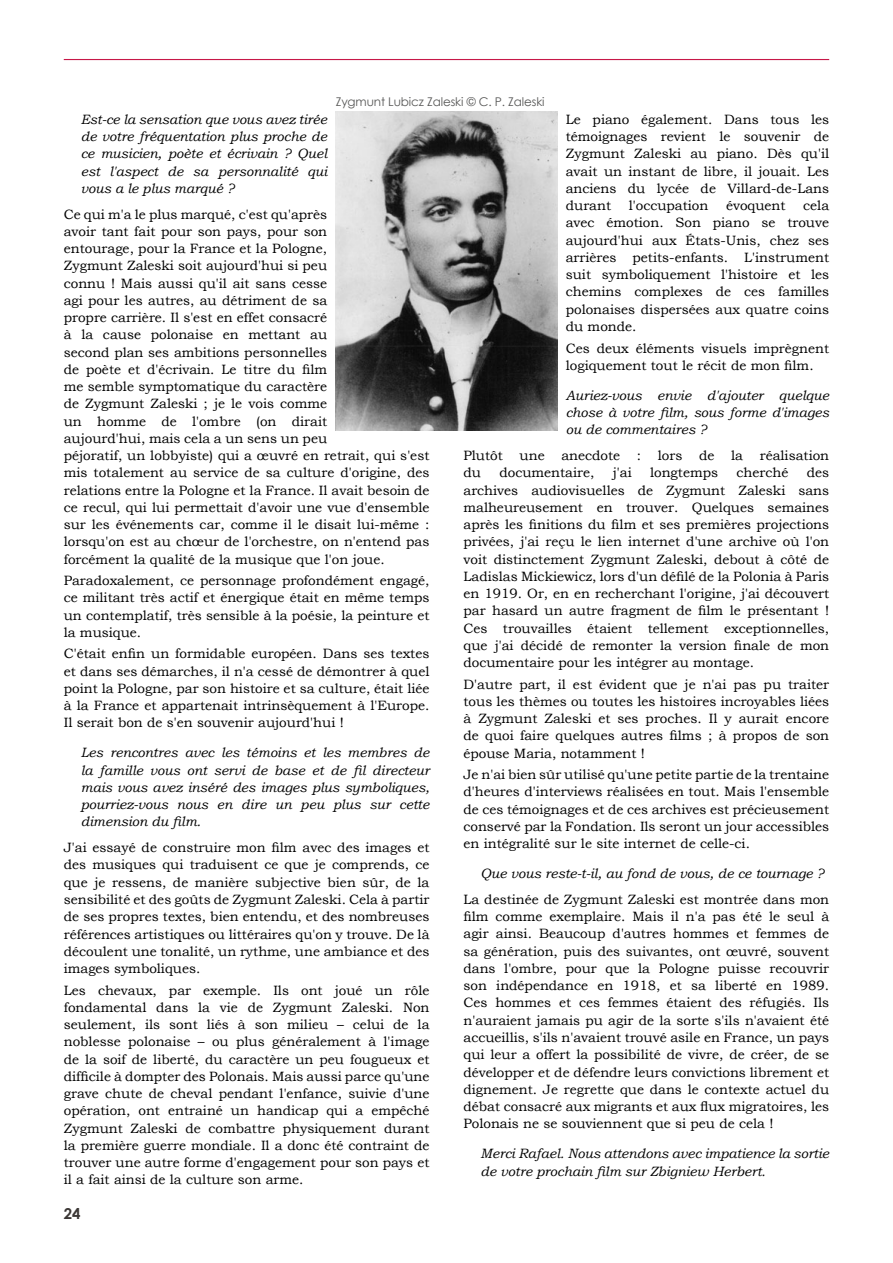
<style>
.page{position:relative;width:893px;height:1263px;background:#fff}
.page>*{position:absolute;margin:0;border:0;box-sizing:border-box;transform-origin:0 0}
.t1{font:700 15px "Century Gothic";color:#3b3735}
.t2{font:13.5px/17.2px "Bookman Old Style";color:#000;text-align:justify}
.t3{font:italic 13.5px/17.2px "Bookman Old Style";color:#000;text-align:justify}
.t4{font:12px "Century Gothic";letter-spacing:-.01em;color:#575756}
</style>
<div class="page">
<hr style="left:64px;top:59px;width:765px;height:1px;background:#c71748">
<img style="left:336px;top:112px;width:221px;height:319px">
<p class="t4" style="left:336px;top:94px;width:210px">Zygmunt Lubicz Zaleski © C. P. Zaleski</p>
<p class="t3" style="left:81px;top:110px;width:248px">Est-ce la sensation que vous avez tirée de votre fréquentation plus proche de ce musicien, poète et écrivain ? Quel est l'aspect de sa personnalité qui vous a le plus marqué ?</p>
<p class="t2" style="left:64px;top:205px;width:367px;text-align:left">Ce qui m'a le plus marqué, c'est qu'après<br>avoir tant fait pour son pays, pour son<br>entourage, pour la France et la Pologne,<br>Zygmunt Zaleski soit aujourd'hui si peu<br>connu ! Mais aussi qu'il ait sans cesse<br>agi pour les autres, au détriment de sa<br>propre carrière. Il s'est en effet consacré<br>à la cause polonaise en mettant au<br>second plan ses ambitions personnelles<br>de poète et d'écrivain. Le titre du film<br>me semble symptomatique du caractère<br>de Zygmunt Zaleski ; je le vois comme<br>un homme de l'ombre (on dirait<br>aujourd'hui, mais cela a un sens un peu<br>péjoratif, un lobbyiste) qui a œuvré en retrait, qui s'est mis totalement au service de sa culture d'origine, des relations entre la Pologne et la France. Il avait besoin de ce recul, qui lui permettait d'avoir une vue d'ensemble sur les événements car, comme il le disait lui-même : lorsqu'on est au chœur de l'orchestre, on n'entend pas forcément la qualité de la musique que l'on joue.</p>
<p class="t2" style="left:64px;top:572px;width:367px">Paradoxalement, ce personnage profondément engagé, ce militant très actif et énergique était en même temps un contemplatif, très sensible à la poésie, la peinture et la musique.</p>
<p class="t2" style="left:64px;top:645px;width:367px">C'était enfin un formidable européen. Dans ses textes et dans ses démarches, il n'a cessé de démontrer à quel point la Pologne, par son histoire et sa culture, était liée à la France et appartenait intrinsèquement à l'Europe.<br>Il serait bon de s'en souvenir aujourd'hui !</p>
<p class="t3" style="left:81px;top:744px;width:350px">Les rencontres avec les témoins et les membres de la famille vous ont servi de base et de fil directeur mais vous avez inséré des images plus symboliques, pourriez-vous nous en dire un peu plus sur cette dimension du film.</p>
<p class="t2" style="left:64px;top:839px;width:367px">J'ai essayé de construire mon film avec des images et des musiques qui traduisent ce que je comprends, ce que je ressens, de manière subjective bien sûr, de la sensibilité et des goûts de Zygmunt Zaleski. Cela à partir de ses propres textes, bien entendu, et des nombreuses références artistiques ou littéraires qu'on y trouve. De là découlent une tonalité, un rythme, une ambiance et des images symboliques.</p>
<p class="t2" style="left:64px;top:981px;width:367px">Les chevaux, par exemple. Ils ont joué un rôle fondamental dans la vie de Zygmunt Zaleski. Non seulement, ils sont liés à son milieu – celui de la noblesse polonaise – ou plus généralement à l'image de la soif de liberté, du caractère un peu fougueux et difficile à dompter des Polonais. Mais aussi parce qu'une grave chute de cheval pendant l'enfance, suivie d'une opération, ont entrainé un handicap qui a empêché Zygmunt Zaleski de combattre physiquement durant la première guerre mondiale. Il a donc été contraint de trouver une autre forme d'engagement pour son pays et il a fait ainsi de la culture son arme.</p>
<p class="t1" style="left:64px;top:1202px;width:18px">24</p>
<p class="t2" style="left:566px;top:111px;width:265px">Le piano également. Dans tous les témoignages revient le souvenir de Zygmunt Zaleski au piano. Dès qu'il avait un instant de libre, il jouait. Les anciens du lycée de Villard-de-Lans durant</p>
<p class="t2" style="left:566px;top:197px;width:265px;text-indent:237px">cela avec émotion. Son piano se trouve aujourd'hui aux États-Unis, chez ses arrières petits-enfants. L'instrument suit symboliquement l'histoire et les chemins complexes de ces familles polonaises dispersées aux quatre coins du monde.</p>
<p class="t2" style="left:566px;top:339px;width:265px">Ces deux éléments visuels imprègnent logiquement tout le récit de mon film.</p>
<p class="t3" style="left:566px;top:386px;width:265px">Auriez-vous envie d'ajouter quelque chose à votre film, sous forme d'images ou de commentaires ?</p>
<p class="t2" style="left:463px;top:447px;width:367px">Plutôt une anecdote : lors de la réalisation du</p>
<p class="t2" style="left:629px;top:197px;width:81px">l'occupation</p>
<p class="t2" style="left:726px;top:197px;width:61px">évoquent</p>
<p class="t2" style="left:463px;top:464px;width:367px;text-indent:343px">des archives audiovisuelles de Zygmunt Zaleski sans malheureusement en trouver. Quelques semaines après les finitions du film et ses premières projections privées, j'ai reçu le lien internet d'une archive où l'on voit distinctement Zygmunt Zaleski, debout à côté de Ladislas Mickiewicz, lors d'un défilé de la Polonia à Paris en 1919. Or, en en recherchant l'origine, j'ai découvert par hasard un autre fragment de film le présentant !<br>Ces trouvailles étaient tellement exceptionnelles, que j'ai décidé de remonter la version finale de mon documentaire pour les intégrer au montage.</p>
<p class="t2" style="left:463px;top:675px;width:367px">D'autre part, il est évident que je n'ai pas pu traiter tous les thèmes ou toutes les histoires incroyables liées à Zygmunt Zaleski et ses proches. Il y aurait encore de quoi faire quelques autres films ; à propos de son épouse Maria, notamment !</p>
<p class="t2" style="left:463px;top:766px;width:367px">Je n'ai bien sûr utilisé qu'une petite partie de la trentaine d'heures d'interviews réalisées en tout. Mais l'ensemble de ces témoignages et de ces archives est précieusement conservé par la Fondation. Ils seront un jour accessibles en intégralité sur le site internet de celle-ci.</p>
<p class="t3" style="left:480px;top:865px;width:345px">Que vous reste-t-il, au fond de vous, de ce tournage ?</p>
<p class="t2" style="left:463px;top:891px;width:367px">La destinée de Zygmunt Zaleski est montrée dans mon film comme exemplaire. Mais il n'a pas été le seul à agir ainsi. Beaucoup d'autres hommes et femmes de sa génération, puis des suivantes, ont œuvré, souvent dans l'ombre, pour que la Pologne puisse recouvrir son indépendance en 1918, et sa liberté en 1989.<br>Ces hommes et ces femmes étaient des réfugiés. Ils n'auraient jamais pu agir de la sorte s'ils n'avaient été accueillis, s'ils n'avaient trouvé asile en France, un pays qui leur a offert la possibilité de vivre, de créer, de se développer et de défendre leurs convictions librement et dignement. Je regrette que dans le contexte actuel du débat consacré aux migrants et aux flux migratoires, les Polonais ne se souviennent que si peu de cela !</p>
<p class="t3" style="left:480px;top:1145px;width:350px">Merci Rafael. Nous attendons avec impatience la sortie de votre prochain film sur Zbigniew Herbert.</p>
<p class="t2" style="left:499px;top:464px;width:97px">documentaire,</p>
<p class="t2" style="left:613px;top:464px;width:20px">j'ai</p>
<p class="t2" style="left:650px;top:464px;width:70px">longtemps</p>
<p class="t2" style="left:736px;top:464px;width:53px">cherché</p>
</div>
